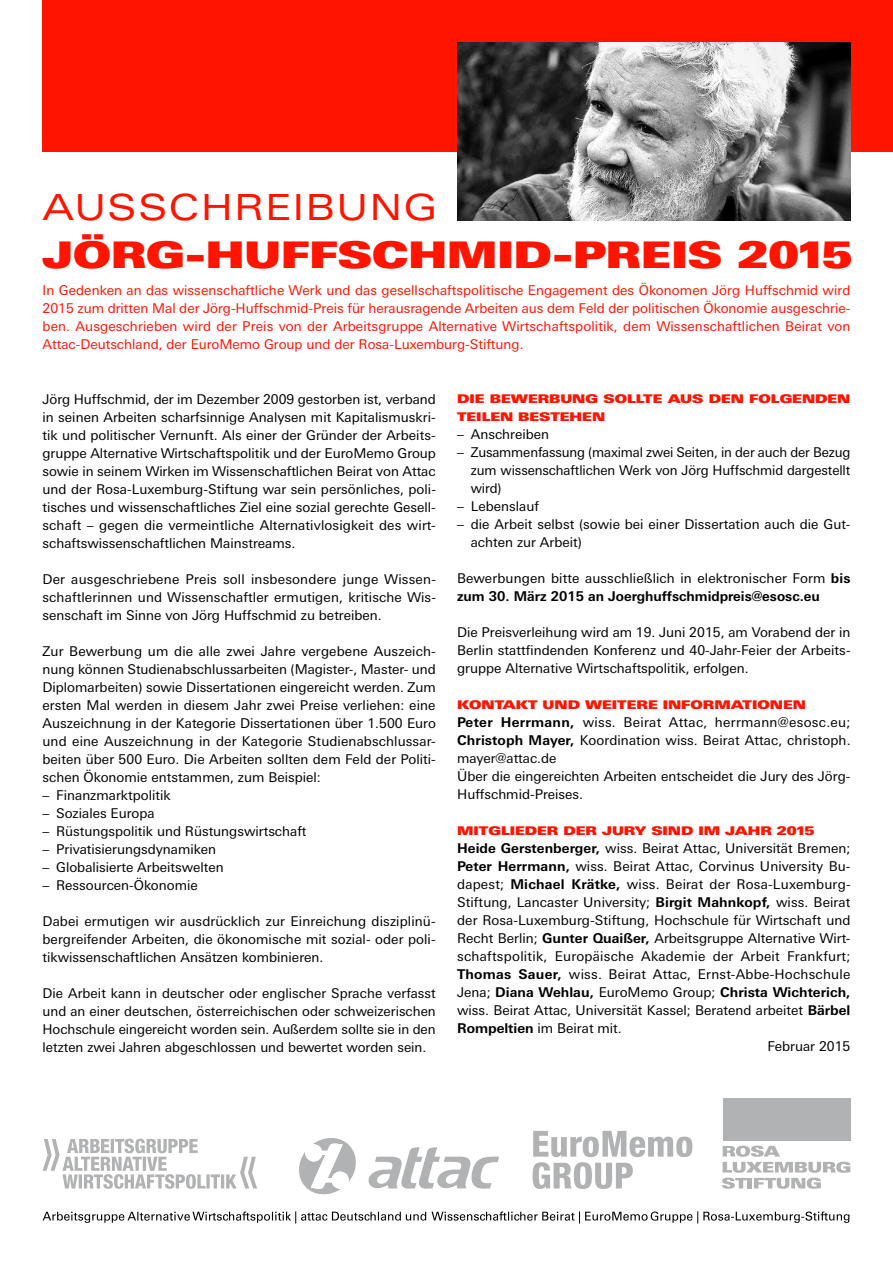
<style>
.page{position:relative;width:893px;height:1263px;background:#fff}
.page>*{position:absolute;margin:0;border:0;box-sizing:border-box;transform-origin:0 0}
.t1{font:36.75px "Linotype Univers Extd X Black";color:#ff1400}
.t2{font:36px "Linotype Univers Extd";letter-spacing:.05em;color:#ff1400}
.t3{font:13.5px/18px "Linotype Univers Basic";color:#000;text-align:justify}
.t4{font:13.5px/18px "Linotype Univers Basic";color:#ff1400;text-align:justify}
.t5{font:13.5px "Linotype Univers Basic";letter-spacing:.02em;color:#000}
.t6{font:700 13.5px "Linotype Univers Basic";letter-spacing:.005em;color:#000}
.t7{font:12px/18px "Linotype Univers Extd X Black";color:#ff1400}
.s1{font-weight:700}
.s2{font-weight:400}
</style>
<div class="page">
<div style="left:43px;top:0;width:850px;height:152px;background:#ff1400"></div>
<img style="left:457px;top:43px;width:393px;height:177px">
<svg style="left:43px;top:1211px;width:806px;height:12px"></svg>
<svg style="left:722px;top:1145px;width:128px;height:44px"></svg>
<div style="left:723px;top:1098px;width:127px;height:42px;background:#b1b2b3"></div>
<svg style="left:43px;top:1139px;width:214px;height:50px"></svg>
<svg style="left:533px;top:1131px;width:159px;height:58px"></svg>
<svg style="left:299px;top:1138px;width:200px;height:57px"></svg>
<div style="left:350px;top:1180px;width:13px;height:9px;background:#fff;border-radius:50%"></div>
<div style="left:350px;top:1179px;width:14px;height:11px;border:1px solid #fff;border-radius:50%"></div>
<h2 class="t2" style="left:43px;top:186px;width:396px">AUSSCHREIBUNG</h2>
<h1 class="t1" style="left:43px;top:233px;width:811px">JÖRG-HUFFSCHMID-PREIS 2015</h1>
<p class="t4" style="left:43px;top:281px;width:809px">In Gedenken an das wissenschaftliche Werk und das gesellschaftspolitische Engagement des Ökonomen Jörg Huffschmid wird 2015 zum dritten Mal der Jörg-Huffschmid-Preis für herausragende Arbeiten aus dem Feld der politischen Ökonomie ausgeschrie&shy;ben. Ausgeschrieben wird der Preis von der Arbeitsgruppe Alternative Wirtschaftspolitik, dem Wissenschaftlichen Beirat von Attac-Deutschland, der EuroMemo Group und der Rosa-Luxemburg-Stiftung.</p>
<p class="t3" style="left:43px;top:390px;width:395px">Jörg Huffschmid, der im Dezember 2009 gestorben ist, verband in seinen Arbeiten scharfsinnige Analysen mit Kapitalismuskri&shy;tik und politischer Vernunft. Als einer der Gründer der Arbeits&shy;gruppe Alternative Wirtschaftspolitik und der EuroMemo Group sowie in seinem Wirken im Wissenschaftlichen Beirat von Attac und der Rosa-Luxemburg-Stiftung war sein persönliches, poli&shy;tisches und wissenschaftliches Ziel eine sozial gerechte Gesell&shy;schaft – gegen die vermeintliche Alternativlosigkeit des wirt&shy;schaftswissenschaftlichen Mainstreams.</p>
<p class="t3" style="left:43px;top:570px;width:395px">Der ausgeschriebene Preis soll insbesondere junge Wissen&shy;schaftlerinnen und Wissenschaftler ermutigen, kritische Wis&shy;senschaft im Sinne von Jörg Huffschmid zu betreiben.</p>
<p class="t3" style="left:43px;top:642px;width:395px">Zur Bewerbung um die alle zwei Jahre vergebene Auszeich&shy;nung können Studienabschlussarbeiten (Magister-, Master- und Diplomarbeiten) sowie Dissertationen eingereicht werden. Zum ersten Mal werden in diesem Jahr zwei Preise verliehen: eine Auszeichnung in der Kategorie Dissertationen über 1.500 Euro und eine Auszeichnung in der Kategorie Studienabschlussar&shy;beiten über 500 Euro. Die Arbeiten sollten dem Feld der Politi&shy;schen Ökonomie entstammen, zum Beispiel:</p>
<p class="t3" style="left:43px;top:786px;width:130px">– Finanzmarktpolitik</p>
<p class="t3" style="left:43px;top:804px;width:114px">– Soziales Europa</p>
<p class="t3" style="left:43px;top:822px;width:266px">– Rüstungspolitik und Rüstungswirtschaft</p>
<p class="t3" style="left:43px;top:840px;width:175px">– Privatisierungsdynamiken</p>
<p class="t3" style="left:43px;top:858px;width:183px">– Globalisierte Arbeitswelten</p>
<p class="t3" style="left:43px;top:876px;width:157px">– Ressourcen-Ökonomie</p>
<p class="t3" style="left:43px;top:912px;width:395px">Dabei ermutigen wir ausdrücklich zur Einreichung disziplinü&shy;bergreifender Arbeiten, die ökonomische mit sozial- oder poli&shy;tikwissenschaftlichen Ansätzen kombinieren.</p>
<p class="t3" style="left:43px;top:984px;width:395px">Die Arbeit kann in deutscher oder englischer Sprache verfasst und an einer deutschen, österreichischen oder schweizerischen Hochschule eingereicht worden sein. Außerdem sollte sie in den letzten zwei Jahren abgeschlossen und bewertet worden sein.</p>
<p class="t7" style="left:457px;top:389px;width:395px">DIE BEWERBUNG SOLLTE AUS DEN FOLGENDEN<br>TEILEN BESTEHEN</p>
<p class="t3" style="left:457px;top:425px;width:94px">– Anschreiben</p>
<p class="t3" style="left:471px;top:443px;width:381px;text-indent:-14px">– Zusammenfassung (maximal zwei Seiten, in der auch der Bezug zum wissenschaftlichen Werk von Jörg Huffschmid dargestellt wird)</p>
<p class="t3" style="left:457px;top:497px;width:83px">– Lebenslauf</p>
<p class="t3" style="left:471px;top:515px;width:381px;text-indent:-14px">– die Arbeit selbst (sowie bei einer Dissertation auch die Gut&shy;achten zur Arbeit)</p>
<p class="t3" style="left:457px;top:569px;width:395px">Bewerbungen bitte ausschließlich in elektronischer Form <span class="s1">bis zum 30. März 2015 an Joerghuffschmidpreis@esosc.eu</span></p>
<p class="t3" style="left:457px;top:623px;width:395px">Die Preisverleihung wird am 19. Juni 2015, am Vorabend der in Berlin stattfindenden Konferenz und 40-Jahr-Feier der Arbeits&shy;gruppe Alternative Wirtschaftspolitik, erfolgen.</p>
<p class="t7" style="left:457px;top:695px;width:350px">KONTAKT UND WEITERE INFORMATIONEN</p>
<p class="t3" style="left:457px;top:713px;width:395px;text-align:left"><span class="s1">Peter Herrmann,</span> wiss. Beirat Attac, herrmann@esosc.eu; <span class="s1">Christoph Mayer,</span> Koordination wiss. Beirat Attac, christoph. mayer@attac.de<br>Über die eingereichten Arbeiten entscheidet die Jury des Jörg-Huffschmid-Preises.</p>
<p class="t7" style="left:457px;top:821px;width:359px">MITGLIEDER DER JURY SIND IM JAHR 2015</p>
<p class="t3" style="left:457px;top:839px;width:395px"><span class="s1">Heide Gerstenberger,</span> wiss. Beirat Attac, Universität Bremen;</p>
<p class="t3" style="left:457px;top:857px;width:395px"><span class="s1">Peter Herrmann,</span> wiss. Beirat Attac, Corvinus University Bu-</p>
<p class="t3" style="left:457px;top:875px;width:395px">dapest; <span class="s1">Michael Krätke,</span> wiss. Beirat der Rosa-Luxemburg-</p>
<p class="t3" style="left:457px;top:893px;width:395px">Stiftung, Lancaster University; <span class="s1">Birgit Mahnkopf,</span> wiss. Beirat</p>
<p class="t3" style="left:457px;top:911px;width:395px">der Rosa-Luxemburg-Stiftung, Hochschule fü r Wirtschaft und</p>
<p class="t3" style="left:457px;top:929px;width:395px">Recht Berlin; <span class="s1">Gunter Quaißer,</span> Arbeitsgruppe Alternative Wirt-</p>
<p class="t5" style="left:457px;top:948px;width:395px">schaftspolitik, Europäische Akademie der Arbeit Frankfurt;</p>
<p class="t3" style="left:457px;top:965px;width:395px"><span class="s1">Thomas Sauer,</span> wiss. Beirat Attac, Ernst-Abbe-Hochschule</p>
<p class="t6" style="left:457px;top:984px;width:395px"><span class="s2">Jena;</span> Diana Wehlau, <span class="s2">EuroMemo Group;</span> Christa Wichterich,</p>
<p class="t3" style="left:457px;top:1001px;width:395px">wiss. Beirat Attac, Universität Kassel; Beratend arbeitet <span class="s1">Bärbel</span></p>
<p class="t3" style="left:457px;top:1019px;width:166px"><span class="s1">Rompeltien</span> im Beirat mit.</p>
<p class="t3" style="left:767px;top:1037px;width:85px">Februar 2015</p>
</div>
